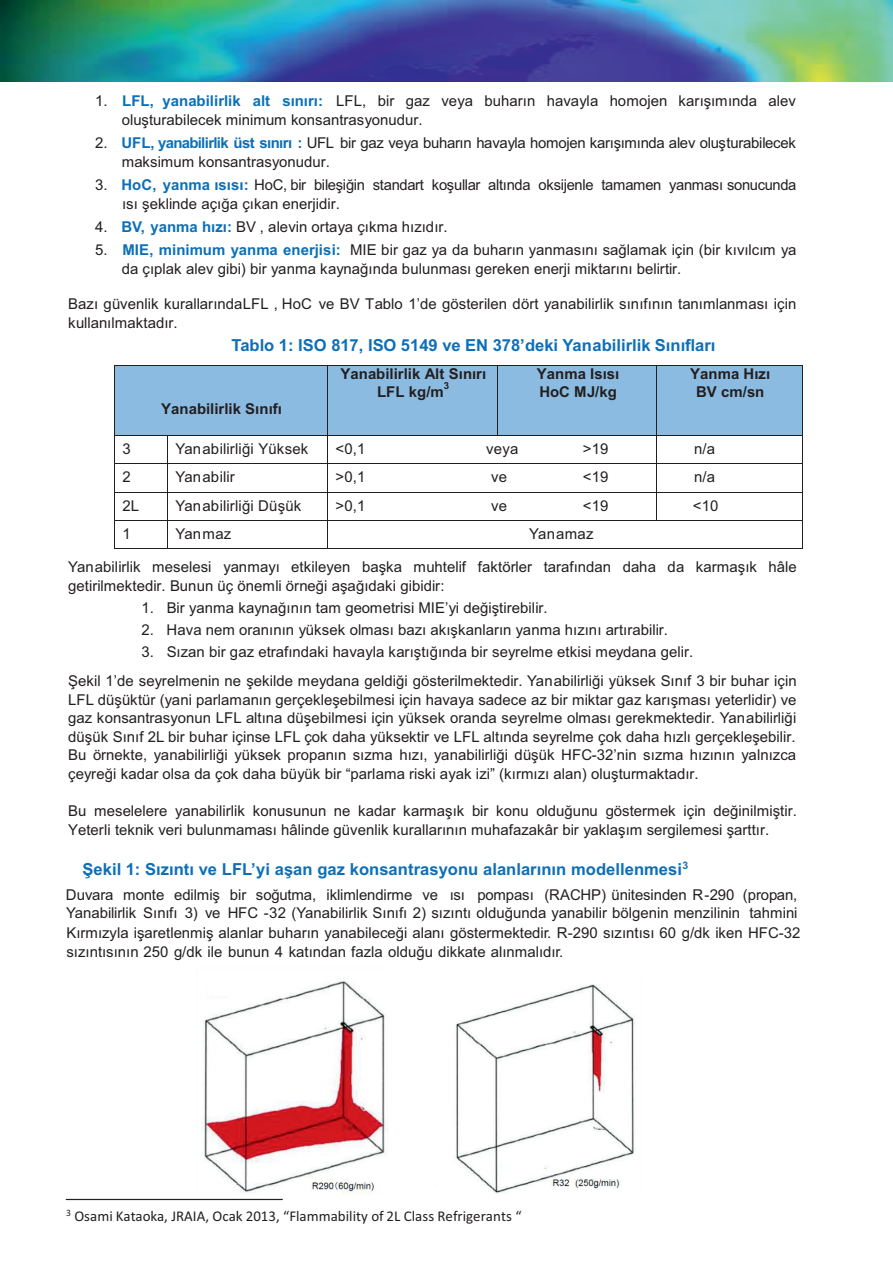
<style>
.page{position:relative;width:893px;height:1263px;background:#fff}
.page>*{position:absolute;margin:0;border:0;box-sizing:border-box;transform-origin:0 0}
.t1{font:700 16.5px "Arial";color:#0c6fb8}
.t2{font:15px/18.8px "Arial";color:#231f20}
.t3{font:15px/18.9px "Arial";letter-spacing:-.02em;color:#231f20}
.t4{font:700 15px/17.2px "Arial";color:#231f20;text-align:center}
.t5{font:15px "Calibri";color:#231f20}
.t6{font:700 9.75px "Arial";color:#231f20}
.s1{font-weight:700;color:#0c6fb8}
</style>
<div class="page">
<div style="left:115px;top:417px;width:212px;height:18px;background:#8bbbe0"></div>
<div style="left:115px;top:366px;width:212px;height:17px;background:#8bbbe0"></div>
<div style="left:115px;top:383px;width:212px;height:17px;background:#8bbbe0"></div>
<div style="left:115px;top:400px;width:212px;height:17px;background:#8bbbe0"></div>
<div style="left:328px;top:400px;width:169px;height:35px;background:#8bbbe0"></div>
<div style="left:328px;top:366px;width:169px;height:17px;background:#8bbbe0"></div>
<div style="left:328px;top:383px;width:169px;height:17px;background:#8bbbe0"></div>
<div style="left:498px;top:400px;width:159px;height:35px;background:#8bbbe0"></div>
<div style="left:498px;top:366px;width:159px;height:17px;background:#8bbbe0"></div>
<div style="left:498px;top:383px;width:159px;height:17px;background:#8bbbe0"></div>
<div style="left:657px;top:400px;width:145px;height:35px;background:#8bbbe0"></div>
<div style="left:657px;top:366px;width:145px;height:17px;background:#8bbbe0"></div>
<div style="left:657px;top:383px;width:145px;height:17px;background:#8bbbe0"></div>
<hr style="left:115px;top:365px;width:212px;height:1px;background:#231f20">
<hr style="left:328px;top:365px;width:169px;height:1px;background:#231f20">
<hr style="left:498px;top:365px;width:159px;height:1px;background:#231f20">
<hr style="left:657px;top:365px;width:145px;height:1px;background:#231f20">
<hr style="left:114px;top:366px;width:1px;height:69px;background:#231f20">
<hr style="left:327px;top:366px;width:1px;height:69px;background:#231f20">
<hr style="left:497px;top:366px;width:1px;height:69px;background:#231f20">
<hr style="left:657px;top:366px;width:1px;height:69px;background:#231f20">
<hr style="left:802px;top:366px;width:1px;height:69px;background:#231f20">
<hr style="left:115px;top:435px;width:52px;height:1px;background:#231f20">
<hr style="left:168px;top:435px;width:159px;height:1px;background:#231f20">
<hr style="left:328px;top:435px;width:169px;height:1px;background:#231f20">
<hr style="left:498px;top:435px;width:159px;height:1px;background:#231f20">
<hr style="left:657px;top:435px;width:145px;height:1px;background:#231f20">
<hr style="left:115px;top:463px;width:52px;height:1px;background:#231f20">
<hr style="left:168px;top:463px;width:159px;height:1px;background:#231f20">
<hr style="left:328px;top:463px;width:329px;height:1px;background:#231f20">
<hr style="left:657px;top:463px;width:145px;height:1px;background:#231f20">
<hr style="left:115px;top:492px;width:52px;height:1px;background:#231f20">
<hr style="left:168px;top:492px;width:159px;height:1px;background:#231f20">
<hr style="left:328px;top:492px;width:329px;height:1px;background:#231f20">
<hr style="left:657px;top:492px;width:145px;height:1px;background:#231f20">
<hr style="left:115px;top:520px;width:52px;height:1px;background:#231f20">
<hr style="left:168px;top:520px;width:159px;height:1px;background:#231f20">
<hr style="left:328px;top:520px;width:329px;height:1px;background:#231f20">
<hr style="left:657px;top:520px;width:145px;height:1px;background:#231f20">
<svg style="left:114px;top:435px;width:1px;height:114px"></svg>
<hr style="left:115px;top:548px;width:52px;height:1px;background:#231f20">
<svg style="left:167px;top:435px;width:1px;height:114px"></svg>
<hr style="left:168px;top:548px;width:159px;height:1px;background:#231f20">
<svg style="left:327px;top:435px;width:1px;height:114px"></svg>
<hr style="left:328px;top:548px;width:474px;height:1px;background:#231f20">
<svg style="left:802px;top:435px;width:1px;height:114px"></svg>
<img style="left:194px;top:980px;width:441px;height:219px">
<hr style="left:66px;top:1199px;width:216px;height:1px;background:#231f20">
<img style="left:0;top:0;width:893px;height:82px">
<p class="t2" style="left:122px;top:93px;width:676px;text-indent:-27px">1. <span class="s1">LFL, yanabilirlik alt sınırı:</span> LFL, bir gaz veya buharın havayla homojen karışımında alev oluşturabilecek minimum konsantrasyonudur.</p>
<p class="t2" style="left:122px;top:135px;width:676px;text-indent:-27px">2. <span class="s1">UFL, yanabilirlik üst sınırı :</span> UFL bir gaz veya buharın havayla homojen karışımında alev oluşturabilecek maksimum konsantrasyonudur.</p>
<p class="t3" style="left:122px;top:177px;width:676px;text-indent:-27px">3. <span class="s1">HoC, yanma ısısı:</span> HoC, bir bileşiğin standart koşullar altında oksijenle tamamen yanması sonucunda ısı şeklinde açığa çıkan enerjidir.</p>
<p class="t2" style="left:95px;top:219px;width:354px">4. <span class="s1">BV, yanma hızı:</span> BV , alevin ortaya çıkma hızıdır.</p>
<p class="t2" style="left:122px;top:242px;width:676px;text-indent:-27px">5. <span class="s1">MIE, minimum yanma enerjisi:</span> MIE bir gaz ya da buharın yanmasını sağlamak için (bir kıvılcım ya da çıplak alev gibi) bir yanma kaynağında bulunması gereken enerji miktarını belirtir.</p>
<p class="t2" style="left:68px;top:296px;width:729px">Bazı güvenlik kurallarında LFL , HoC ve BV Tablo 1’de gösterilen dört yanabilirlik sınıfının tanımlanması için kullanılmaktadır.</p>
<p class="t1" style="left:231px;top:339px;width:485px">Tablo 1: ISO 817, ISO 5149 ve EN 378’deki Yanabilirlik Sınıfları</p>
<p class="t4" style="left:161px;top:401px;width:122px">Yanabilirlik Sınıfı</p>
<p class="t4" style="left:340px;top:367px;width:147px">Yanabilirlik Alt Sınırı<br>LFL kg/m</p>
<p class="t6" style="left:444px;top:382px;width:7px">3</p>
<p class="t4" style="left:537px;top:367px;width:84px;text-align:left">Yanma Isısı<br>HoC MJ/kg</p>
<p class="t4" style="left:690px;top:367px;width:82px">Yanma Hızı<br>BV cm/sn</p>
<p class="t2" style="left:122px;top:441px;width:10px">3</p>
<p class="t2" style="left:176px;top:441px;width:134px">Yanabilirliği Yüksek</p>
<p class="t2" style="left:336px;top:441px;width:31px">&lt;0,1</p>
<p class="t2" style="left:486px;top:441px;width:34px">veya</p>
<p class="t2" style="left:583px;top:441px;width:27px">&gt;19</p>
<p class="t2" style="left:694px;top:441px;width:23px">n/a</p>
<p class="t2" style="left:122px;top:469px;width:10px">2</p>
<p class="t2" style="left:176px;top:469px;width:61px">Yanabilir</p>
<p class="t2" style="left:336px;top:469px;width:31px">&gt;0,1</p>
<p class="t2" style="left:491px;top:469px;width:17px">ve</p>
<p class="t2" style="left:583px;top:469px;width:27px">&lt;19</p>
<p class="t2" style="left:694px;top:469px;width:23px">n/a</p>
<p class="t2" style="left:122px;top:497px;width:18px">2L</p>
<p class="t2" style="left:176px;top:497px;width:127px">Yanabilirliği Düşük</p>
<p class="t2" style="left:336px;top:497px;width:31px">&gt;0,1</p>
<p class="t2" style="left:491px;top:497px;width:17px">ve</p>
<p class="t2" style="left:583px;top:497px;width:27px">&lt;19</p>
<p class="t2" style="left:693px;top:497px;width:27px">&lt;10</p>
<p class="t2" style="left:122px;top:526px;width:10px">1</p>
<p class="t2" style="left:176px;top:526px;width:57px">Yanmaz</p>
<p class="t2" style="left:68px;top:519px;width:730px;line-height:33px;text-indent:461px">Yanamaz<br>Yanabilirlik meselesi yanmayı etkileyen başka muhtelif faktörler tarafından daha da karmaşık hâle</p>
<p class="t2" style="left:68px;top:577px;width:378px">getirilmektedir. Bunun üç önemli örneği aşağıdaki gibidir:</p>
<p class="t2" style="left:142px;top:600px;width:408px">1. Bir yanma kaynağının tam geometrisi MIE’yi değiştirebilir.</p>
<p class="t2" style="left:142px;top:622px;width:528px">2. Hava nem oranının yüksek olması bazı akışkanların yanma hızını artırabilir.</p>
<p class="t2" style="left:68px;top:638px;width:730px;line-height:29.2px;text-indent:73px">3. Sızan bir gaz etrafındaki havayla karıştığında bir seyrelme etkisi meydana gelir.<br>Şekil 1’de seyrelmenin ne şekilde meydana geldiği gösterilmektedir. Yanabilirliği yüksek Sınıf 3 bir buhar için</p>
<p class="t2" style="left:68px;top:691px;width:730px;text-align:justify">LFL düşüktür (yani parlamanın gerçekleşebilmesi için havaya sadece az bir miktar gaz karışması yeterlidir) ve gaz konsantrasyonun LFL altına düşebilmesi için yüksek oranda seyrelme olması gerekmektedir. Yanabilirliği düşük Sınıf 2L bir buhar içinse LFL çok daha yüksektir ve LFL altında seyrelme çok daha hızlı gerçekleşebilir.<br>Bu örnekte, yanabilirliği yüksek propanın sızma hızı, yanabilirliği düşük HFC-32’nin sızma hızının yalnızca çeyreği kadar olsa da çok daha büyük bir “parlama riski ayak izi” (kırmızı alan) oluşturmaktadır.</p>
<p class="t2" style="left:68px;top:803px;width:730px">Bu meselelere yanabilirlik konusunun ne kadar karmaşık bir konu olduğunu göstermek için değinilmiştir.<br>Yeterli teknik veri bulunmaması hâlinde güvenlik kurallarının muhafazakâr bir yaklaşım sergilemesi şarttır.</p>
<p class="t1" style="left:83px;top:862px;width:607px">Şekil 1: Sızıntı ve LFL’yi aşan gaz konsantrasyonu alanlarının modellenmesi<sup>3</sup></p>
<p class="t2" style="left:66px;top:886px;width:733px">Duvara monte edilmiş bir soğutma, iklimlendirme ve ısı pompası (RACHP) ünitesinden R -290 (propan,</p>
<p class="t2" style="left:66px;top:905px;width:736px">Yanabilirlik Sınıfı 3) ve HFC - 32 (Yanabilirlik Sınıfı 2) sızıntı olduğunda yanabilir bölgenin menzilinin tahmini<br>Kırmızyla işaretlenmiş alanlar buharın yanabileceği alanı göstermektedir. R-290 sızıntısı 60 g/dk iken HFC-32 sızıntısının 250 g/dk ile bunun 4 katından fazla olduğu dikkate alınmalıdır.</p>
<p class="t5" style="left:66px;top:1210px;width:457px"><sup>3</sup> Osami Kataoka, JRAIA, Ocak 2013, “Flammability of 2L Class Refrigerants “</p>
</div>
